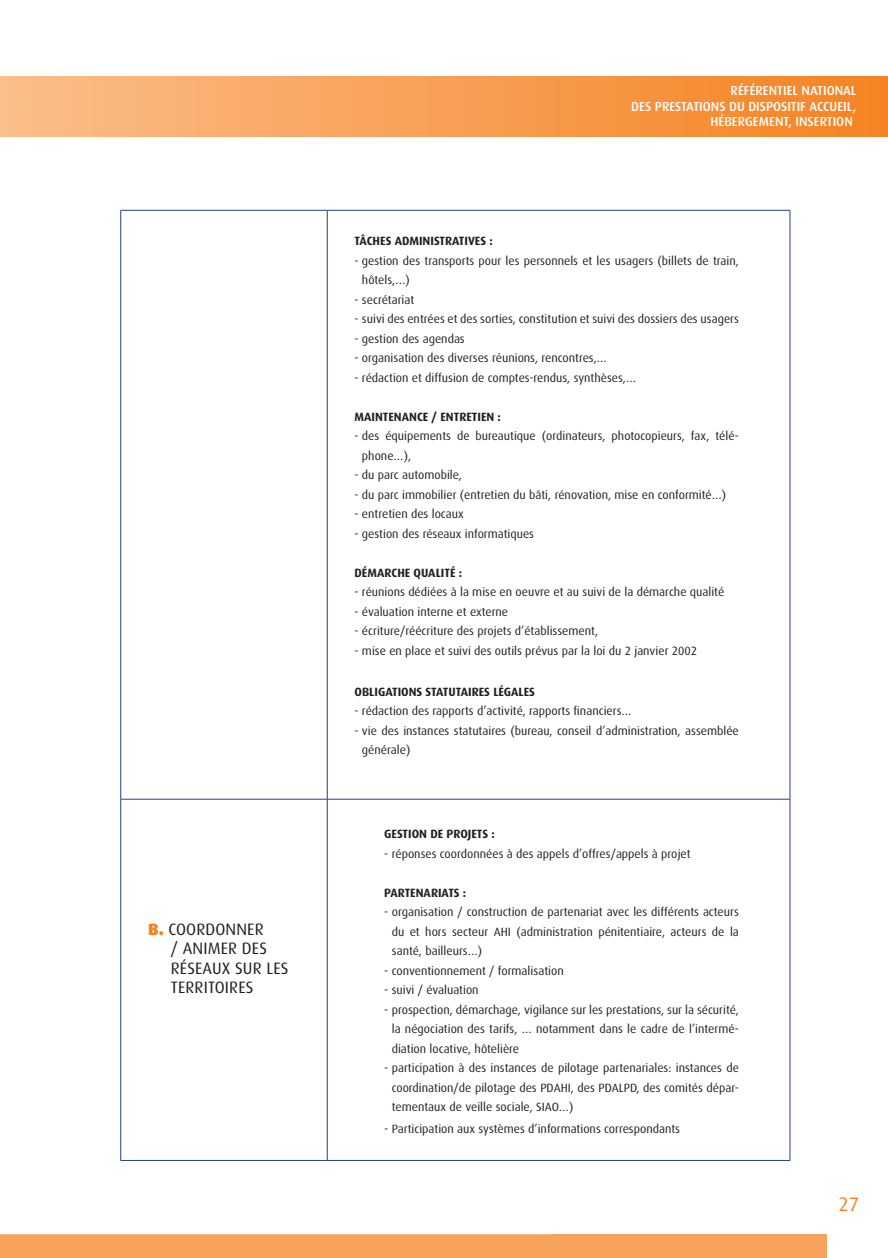
<style>
.page{position:relative;width:888px;height:1258px;background:#fff}
.page>*{position:absolute;margin:0;border:0;box-sizing:border-box;transform-origin:0 0}
.t1{font:19.5px "Dax OT";color:#f58220}
.t2{font:16.5px "Dax OT";letter-spacing:.01em;color:#231f20}
.t3{font:500 13.05px "Dax OT";color:#fff}
.t4{font:12px/19.5px "Dax OT";color:#231f20}
.t5{font:700 12px "Dax OT";color:#231f20}
.s1{font-weight:900;color:#f58220}
.s2{color:#f58220}
</style>
<div class="page">
<div style="left:0;top:77px;width:888px;height:60px;background:linear-gradient(to right,#fbbd8a,#f58321)"></div>
<hr style="left:121px;top:210px;width:206px;height:1px;background:#253f8e">
<hr style="left:120px;top:210px;width:1px;height:589px;background:#253f8e">
<hr style="left:327px;top:210px;width:463px;height:1px;background:#253f8e">
<hr style="left:327px;top:210px;width:1px;height:589px;background:#253f8e">
<hr style="left:790px;top:210px;width:1px;height:589px;background:#253f8e">
<hr style="left:121px;top:799px;width:206px;height:1px;background:#253f8e">
<hr style="left:120px;top:799px;width:1px;height:361px;background:#253f8e">
<hr style="left:327px;top:799px;width:463px;height:1px;background:#253f8e">
<hr style="left:327px;top:799px;width:1px;height:361px;background:#253f8e">
<hr style="left:790px;top:799px;width:1px;height:361px;background:#253f8e">
<hr style="left:121px;top:1160px;width:206px;height:1px;background:#253f8e">
<hr style="left:327px;top:1160px;width:463px;height:1px;background:#253f8e">
<div style="left:550px;top:1234px;width:277px;height:24px;background:#f8a35c"></div>
<div style="left:0;top:1234px;width:550px;height:24px;background:#f8a35c"></div>
<p class="t2" style="left:148px;top:920px;width:117px"><span class="s1">B.</span> COORDONNER</p>
<p class="t2" style="left:171px;top:939px;width:98px">/ ANIMER DES</p>
<p class="t2" style="left:171px;top:959px;width:119px">RÉSEAUX SUR LES</p>
<p class="t2" style="left:171px;top:978px;width:84px">TERRITOIRES</p>
<p class="t3" style="left:731px;top:83px;width:127px">RÉFÉRENTIEL NATIONAL</p>
<p class="t3" style="left:631px;top:99px;width:227px">DES PRESTATIONS DU DISPOSITIF ACCUEIL,</p>
<p class="t3" style="left:710px;top:115px;width:147px">HÉBERGEMENT, INSERTION<span class="s2">,</span></p>
<p class="t5" style="left:354px;top:234px;width:140px">TÂCHES ADMINISTRATIVES :</p>
<p class="t4" style="left:362px;top:251px;width:378px;text-indent:-7px">- gestion des transports pour les personnels et les usagers (billets de train, hôtels,…)</p>
<p class="t4" style="left:354px;top:290px;width:61px">- secrétariat</p>
<p class="t4" style="left:354px;top:309px;width:386px">- suivi des entrées et des sorties, constitution et suivi des dossiers des usagers</p>
<p class="t4" style="left:354px;top:329px;width:112px">- gestion des agendas</p>
<p class="t4" style="left:354px;top:348px;width:254px">- organisation des diverses réunions, rencontres,…</p>
<p class="t4" style="left:354px;top:368px;width:283px">- rédaction et diffusion de comptes-rendus, synthèses,…</p>
<p class="t5" style="left:354px;top:410px;width:148px">MAINTENANCE / ENTRETIEN :</p>
<p class="t4" style="left:362px;top:426px;width:378px;text-indent:-7px">- des équipements de bureautique (ordinateurs, photocopieurs, fax, télé&shy;phone…),</p>
<p class="t4" style="left:354px;top:465px;width:109px">- du parc automobile,</p>
<p class="t4" style="left:354px;top:485px;width:373px">- du parc immobilier (entretien du bâti, rénovation, mise en conformité…)</p>
<p class="t4" style="left:354px;top:504px;width:111px">- entretien des locaux</p>
<p class="t4" style="left:354px;top:524px;width:181px">- gestion des réseaux informatiques</p>
<p class="t5" style="left:354px;top:566px;width:109px">DÉMARCHE QUALITÉ :</p>
<p class="t4" style="left:354px;top:582px;width:371px">- réunions dédiées à la mise en oeuvre et au suivi de la démarche qualité</p>
<p class="t4" style="left:354px;top:602px;width:155px">- évaluation interne et externe</p>
<p class="t4" style="left:354px;top:621px;width:245px">- écriture/réécriture des projets d’établissement,</p>
<p class="t4" style="left:354px;top:641px;width:344px">- mise en place et suivi des outils prévus par la loi du 2 janvier 2002</p>
<p class="t5" style="left:354px;top:685px;width:182px">OBLIGATIONS STATUTAIRES LÉGALES</p>
<p class="t4" style="left:354px;top:701px;width:279px">- rédaction des rapports d’activité, rapports financiers…</p>
<p class="t4" style="left:362px;top:721px;width:378px;text-indent:-7px">- vie des instances statutaires (bureau, conseil d’administration, assemblée générale)</p>
<p class="t5" style="left:384px;top:827px;width:112px">GESTION DE PROJETS :</p>
<p class="t4" style="left:384px;top:844px;width:308px">- réponses coordonnées à des appels d’offres/appels à projet</p>
<p class="t5" style="left:384px;top:886px;width:83px">PARTENARIATS :</p>
<p class="t4" style="left:392px;top:902px;width:349px;text-align:justify;text-indent:-7px">- organisation / construction de partenariat avec les différents acteurs du et hors secteur AHI (administration pénitentiaire, acteurs de la santé, bailleurs…)</p>
<p class="t4" style="left:384px;top:961px;width:181px">- conventionnement / formalisation</p>
<p class="t4" style="left:384px;top:980px;width:96px">- suivi / évaluation</p>
<p class="t4" style="left:392px;top:1000px;width:349px;text-align:justify;text-indent:-7px">- prospection, démarchage, vigilance sur les prestations, sur la sécurité, la négociation des tarifs, … notamment dans le cadre de l’intermé&shy;diation locative, hôtelière</p>
<p class="t4" style="left:392px;top:1058px;width:349px;text-align:justify;text-indent:-7px">- participation à des instances de pilotage partenariales: instances de coordination/de pilotage des PDAHI, des PDALPD, des comités dépar&shy;tementaux de veille sociale, SIAO…)</p>
<p class="t4" style="left:384px;top:1119px;width:297px">- Participation aux systèmes d’informations correspondants</p>
<p class="t1" style="left:838px;top:1194px;width:22px">27</p>
</div>
